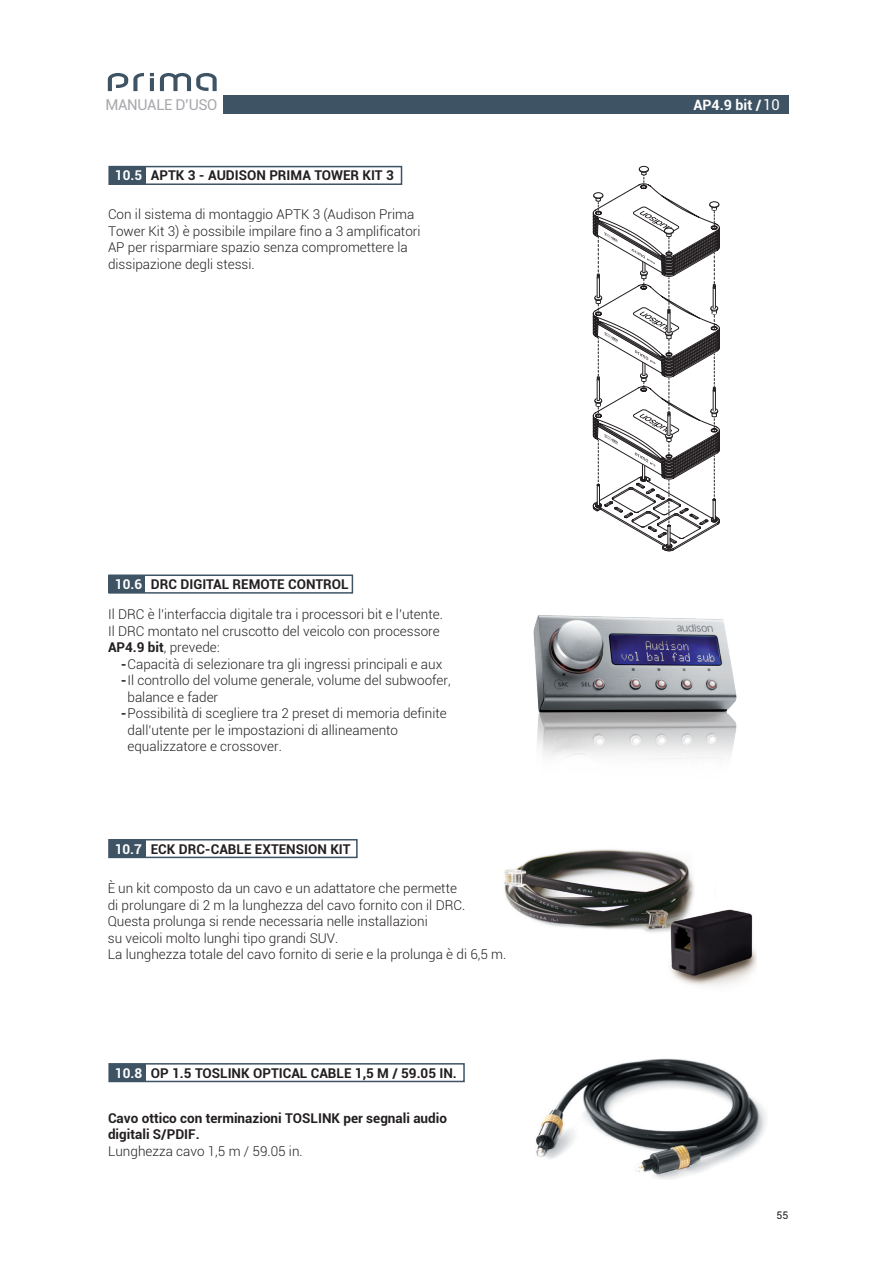
<style>
.page{position:relative;width:893px;height:1263px;background:#fff}
.page>*{position:absolute;margin:0;border:0;box-sizing:border-box;transform-origin:0 0}
.t1{font:15px "Roboto";letter-spacing:-.025em;color:#a8a9ad}
.t2{font:700 14.25px "Roboto";color:#fff}
.t3{font:300 13.5px/16.5px "Roboto";color:#231f20}
.t4{font:700 13.5px/16.5px "Roboto";color:#231f20}
.t5{font:10.5px "Roboto";color:#231f20}
.s1{color:#fff}
.s2{font-weight:700}
.s3{font-weight:400;font-size:15px}
</style>
<div class="page">
<div style="left:223px;top:95px;width:565px;height:19px;background:#3e5364"></div>
<hr style="left:150px;top:78px;width:4px;height:13px;background:#3e5364">
<svg style="left:150px;top:73px;width:4px;height:3px"></svg>
<svg style="left:108px;top:73px;width:36px;height:18px"></svg>
<svg style="left:160px;top:73px;width:57px;height:18px"></svg>
<div style="left:108px;top:574px;width:245px;height:20px;border:2px solid #3e5364"></div>
<div style="left:109px;top:575px;width:36px;height:18px;background:#3e5364"></div>
<img style="left:533px;top:615px;width:204px;height:145px">
<div style="left:108px;top:839px;width:250px;height:19px;border:2px solid #3e5364"></div>
<div style="left:109px;top:840px;width:36px;height:17px;background:#3e5364"></div>
<img style="left:504px;top:849px;width:252px;height:137px">
<div style="left:108px;top:1063px;width:357px;height:19px;border:2px solid #3e5364"></div>
<div style="left:109px;top:1064px;width:36px;height:17px;background:#3e5364"></div>
<img style="left:536px;top:1058px;width:230px;height:121px">
<div style="left:108px;top:166px;width:294px;height:19px;border:2px solid #3e5364"></div>
<div style="left:109px;top:166px;width:36px;height:18px;background:#3e5364"></div>
<div style="left:639px;top:166px;width:9px;height:6px;border:1px solid #231f20;border-radius:50%"></div>
<svg style="left:593px;top:168px;width:127px;height:383px"></svg>
<p class="t1" style="left:106px;top:94px;width:113px">MANUALE D’USO</p>
<p class="t4" style="left:115px;top:167px;width:280px"><span class="s1">10.5</span> APTK 3 - AUDISON PRIMA TOWER KIT 3</p>
<p class="t3" style="left:108px;top:206px;width:314px">Con il sistema di montaggio APTK 3 (Audison Prima Tower Kit 3) è possibile impilare fino a 3 amplificatori AP per risparmiare spazio senza compromettere la dissipazione degli stessi.</p>
<p class="t4" style="left:115px;top:575px;width:235px"><span class="s1">10.6</span> DRC DIGITAL REMOTE CONTROL</p>
<p class="t3" style="left:108px;top:606px;width:336px">Il DRC è l’interfaccia digitale tra i processori bit e l’utente.</p>
<p class="t3" style="left:108px;top:622px;width:333px">Il DRC montato nel cruscotto del veicolo con processore</p>
<p class="t3" style="left:108px;top:639px;width:113px"><span class="s2">AP4.9 bit</span>, prevede:</p>
<p class="t3" style="left:121px;top:655px;width:323px"><span class="s2">-</span> Capacità di selezionare tra gli ingressi principali e aux</p>
<p class="t3" style="left:121px;top:672px;width:331px"><span class="s2">-</span>Il controllo del volume generale, volume del subwoofer,</p>
<p class="t3" style="left:127px;top:688px;width:92px">balance e fader</p>
<p class="t3" style="left:121px;top:705px;width:328px"><span class="s2">-</span>Possibilità di scegliere tra 2 preset di memoria definite</p>
<p class="t3" style="left:127px;top:721px;width:272px">dall’utente per le impostazioni di allineamento</p>
<p class="t3" style="left:127px;top:738px;width:156px">equalizzatore e crossover.</p>
<p class="t4" style="left:115px;top:840px;width:237px"><span class="s1">10.7</span> ECK DRC-CABLE EXTENSION KIT</p>
<p class="t3" style="left:108px;top:880px;width:351px">È un kit composto da un cavo e un adattatore che permette</p>
<p class="t3" style="left:108px;top:896px;width:359px">di prolungare di 2 m la lunghezza del cavo fornito con il DRC.</p>
<p class="t3" style="left:108px;top:913px;width:321px">Questa prolunga si rende necessaria nelle installazioni</p>
<p class="t3" style="left:108px;top:929px;width:232px">su veicoli molto lunghi tipo grandi SUV.</p>
<p class="t3" style="left:108px;top:946px;width:400px">La lunghezza totale del cavo fornito di serie e la prolunga è di 6,5 m.</p>
<p class="t4" style="left:115px;top:1064px;width:343px"><span class="s1">10.8</span> OP 1.5 TOSLINK OPTICAL CABLE 1,5 M / 59.05 IN.</p>
<p class="t4" style="left:108px;top:1109px;width:341px">Cavo ottico con terminazioni TOSLINK per segnali audio digitali S/PDIF.</p>
<p class="t3" style="left:108px;top:1142px;width:196px">Lunghezza cavo 1,5 m / 59.05 in.</p>
<p class="t2" style="left:693px;top:95px;width:88px">AP4.9 bit /<span class="s3">10</span></p>
<p class="t5" style="left:776px;top:1208px;width:13px">55</p>
</div>
